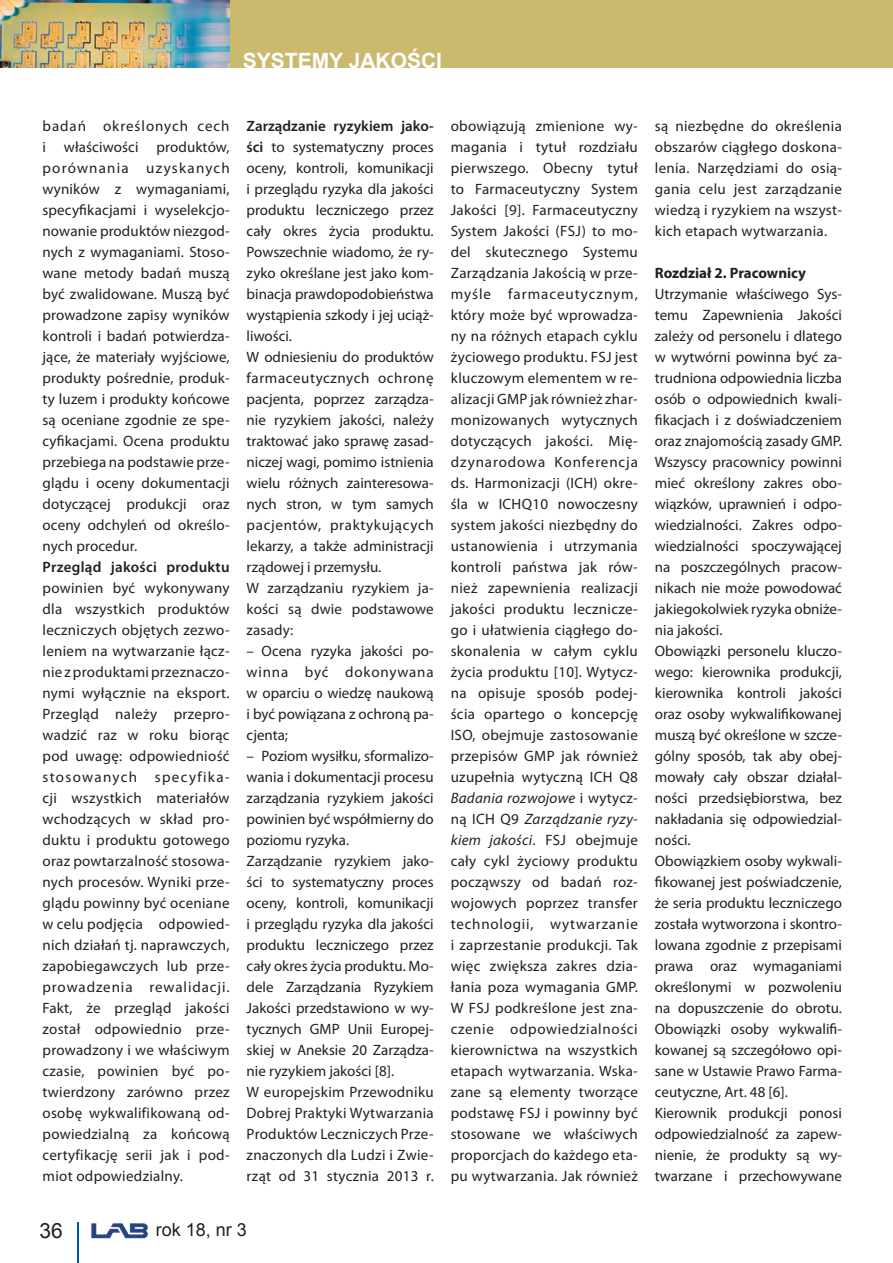
<style>
.page{position:relative;width:893px;height:1263px;background:#fff}
.page>*{position:absolute;margin:0;border:0;box-sizing:border-box;transform-origin:0 0}
.t1{font:700 21px "Arial";color:#fff}
.t2{font:21px "Arial";color:#231f20}
.t3{font:18px "Arial";color:#231f20}
.t4{font:15px/21px "Myriad Pro";color:#231f20;text-align:justify}
.t5{font:600 15px "Myriad Pro";letter-spacing:.02em;color:#231f20}
.t6{font:700 15px "Myriad Pro";color:#231f20}
.s1{font-weight:600}
.s2{font-style:italic}
</style>
<div class="page">
<hr style="left:77px;top:1222px;width:2px;height:41px;background:#015aaa">
<img style="left:91px;top:1223px;width:57px;height:16px">
<hr style="left:892px;top:0;width:1px;height:68px;background:#cbb96e">
<div style="left:0;top:0;width:893px;height:67px;background:#cbb96e"></div>
<img style="left:0;top:0;width:230px;height:68px">
<h1 class="t1" style="left:243px;top:46px;width:150px">ŚRODOWISKO</h1>
<h1 class="t1" style="left:243px;top:46px;width:201px">SYSTEMY JAKOŚCI</h1>
<p class="t4" style="left:43px;top:115px;width:189px">badań określonych cech i właściwości produktów, porównania uzyskanych wyników z wymaganiami, specyfikacjami i wyselekcjo&shy;nowanie produktów niezgod&shy;nych z wymaganiami. Stoso&shy;wane metody badań muszą być zwalidowane. Muszą być prowadzone zapisy wyników kontroli i badań potwierdza&shy;jące, że materiały wyjściowe, produkty pośrednie, produk&shy;ty luzem i produkty końcowe są oceniane zgodnie ze spe&shy;cyfikacjami. Ocena produktu przebiega na podstawie prze&shy;glądu i oceny dokumentacji dotyczącej produkcji oraz oceny odchyleń od określo&shy;nych procedur.</p>
<p class="t5" style="left:43px;top:557px;width:189px">Przegląd jakości produktu</p>
<p class="t4" style="left:43px;top:577px;width:189px">powinien być wykonywany dla wszystkich produktów leczniczych objętych zezwo&shy;leniem na wytwarzanie łącz&shy;nie z produktami przeznaczo&shy;nymi wyłącznie na eksport.<br>Przegląd należy przepro&shy;wadzić raz w roku biorąc pod uwagę: odpowiedniość stosowanych specyfika&shy;cji wszystkich materiałów wchodzących w skład pro&shy;duktu i produktu gotowego oraz powtarzalność stosowa&shy;nych procesów. Wyniki prze&shy;glądu powinny być oceniane w celu podjęcia odpowied&shy;nich działań tj. naprawczych, zapobiegawczych lub prze&shy;prowadzenia rewalidacji.<br>Fakt, że przegląd jakości został odpowiednio prze&shy;prowadzony i we właściwym czasie, powinien być po&shy;twierdzony zarówno przez osobę wykwalifikowaną od&shy;powiedzialną za końcową certyfikację serii jak i pod&shy;miot odpowiedzialny.</p>
<p class="t4" style="left:247px;top:115px;width:189px;text-align:left"><span class="s1">Zarządzanie ryzykiem jako&shy;ści</span> to systematyczny proces oceny, kontroli, komunikacji i przeglądu ryzyka dla jakości produktu leczniczego przez cały okres życia produktu.<br>Powszechnie wiadomo, że ry&shy;zyko określane jest jako kom&shy;binacja prawdopodobieństwa wystąpienia szkody i jej uciąż&shy;liwości.<br>W odniesieniu do produktów farmaceutycznych ochronę pacjenta, poprzez zarządza&shy;nie ryzykiem jakości, należy traktować jako sprawę zasad&shy;niczej wagi, pomimo istnienia wielu różnych zainteresowa&shy;nych stron, w tym samych pacjentów, praktykujących lekarzy, a także administracji rządowej i przemysłu.<br>W zarządzaniu ryzykiem ja&shy;kości są dwie podstawowe zasady:</p>
<p class="t4" style="left:247px;top:640px;width:189px">– Ocena ryzyka jakości po&shy;winna być dokonywana w oparciu o wiedzę naukową i być powiązana z ochroną pa&shy;cjenta;</p>
<p class="t4" style="left:247px;top:745px;width:189px;text-align:left">– Poziom wysiłku, sformalizo&shy;wania i dokumentacji procesu zarządzania ryzykiem jakości powinien być współmierny do poziomu ryzyka.<br>Zarządzanie ryzykiem jako&shy;ści to systematyczny proces oceny, kontroli, komunikacji i przeglądu ryzyka dla jakości produktu leczniczego przez cały okres życia produktu. Mo&shy;dele Zarządzania Ryzykiem<br>Jakości przedstawiono w wy&shy;tycznych GMP Unii Europej&shy;skiej w Aneksie 20 Zarządza&shy;nie ryzykiem jakości [8].<br>W europejskim Przewodniku<br>Dobrej Praktyki Wytwarzania<br>Produktów Leczniczych Prze&shy;znaczonych dla Ludzi i Zwie&shy;rząt od 31 stycznia 2013 r.</p>
<h1 class="t2" style="left:39px;top:1217px;width:25px">36</h1>
<p class="t3" style="left:156px;top:1218px;width:93px">rok 18, nr 3</p>
<p class="t4" style="left:451px;top:115px;width:189px">obowiązują zmienione wy&shy;magania i tytuł rozdziału pierwszego. Obecny tytuł to Farmaceutyczny System Jakości [9]. Farmaceutyczny System Jakości (FSJ) to mo&shy;del skutecznego Systemu Zarządzania Jakością w prze&shy;myśle farmaceutycznym, który może być wprowadza&shy;ny na różnych etapach cyklu życiowego produktu. FSJ jest kluczowym elementem w re&shy;alizacji GMP jak również zhar&shy;monizowanych wytycznych dotyczących jakości. Mię&shy;dzynarodowa Konferencja ds. Harmonizacji (ICH) okre&shy;śla w ICHQ10 nowoczesny system jakości niezbędny do ustanowienia i utrzymania kontroli państwa jak rów&shy;nież zapewnienia realizacji jakości produktu lecznicze&shy;go i ułatwienia ciągłego do&shy;skonalenia w całym cyklu życia produktu [10]. Wytycz&shy;na opisuje sposób podej&shy;ścia opartego o koncepcję ISO, obejmuje zastosowanie przepisów GMP jak również uzupełnia wytyczną ICH Q8<br><span class="s2">Badania rozwojowe</span> i wytycz&shy;ną ICH Q9 <span class="s2">Zarządzanie ryzy&shy;kiem jakości</span>. FSJ obejmuje cały cykl życiowy produktu począwszy od badań roz&shy;wojowych poprzez transfer technologii, wytwarzanie i zaprzestanie produkcji. Tak więc zwiększa zakres dzia&shy;łania poza wymagania GMP.<br>W FSJ podkreślone jest zna&shy;czenie odpowiedzialności kierownictwa na wszystkich etapach wytwarzania. Wska&shy;zane są elementy tworzące podstawę FSJ i powinny być stosowane we właściwych proporcjach do każdego eta&shy;pu wytwarzania. Jak również</p>
<p class="t4" style="left:655px;top:115px;width:189px">są niezbędne do określenia obszarów ciągłego doskona&shy;lenia. Narzędziami do osią&shy;gania celu jest zarządzanie wiedzą i ryzykiem na wszyst&shy;kich etapach wytwarzania.</p>
<p class="t6" style="left:655px;top:263px;width:153px">Rozdział 2. Pracownicy</p>
<p class="t4" style="left:655px;top:283px;width:189px;text-align:left">Utrzymanie właściwego Sys&shy;temu Zapewnienia Jakości zależy od personelu i dlatego w wytwórni powinna być za&shy;trudniona odpowiednia liczba osób o odpowiednich kwali&shy;fikacjach i z doświadczeniem oraz znajomością zasady GMP.<br>Wszyscy pracownicy powinni mieć określony zakres obo&shy;wiązków, uprawnień i odpo&shy;wiedzialności. Zakres odpo&shy;wiedzialności spoczywającej na poszczególnych pracow&shy;nikach nie może powodować jakiegokolwiek ryzyka obniże&shy;nia jakości.<br>Obowiązki personelu kluczo&shy;wego: kierownika produkcji, kierownika kontroli jakości oraz osoby wykwalifikowanej muszą być określone w szcze&shy;gólny sposób, tak aby obej&shy;mowały cały obszar działal&shy;ności przedsiębiorstwa, bez nakładania się odpowiedzial&shy;ności.<br>Obowiązkiem osoby wykwali&shy;fikowanej jest poświadczenie, że seria produktu leczniczego została wytworzona i skontro&shy;lowana zgodnie z przepisami prawa oraz wymaganiami określonymi w pozwoleniu na dopuszczenie do obrotu.<br>Obowiązki osoby wykwalifi&shy;kowanej są szczegółowo opi&shy;sane w Ustawie Prawo Farma&shy;ceutyczne, Art. 48 [6].<br>Kierownik produkcji ponosi odpowiedzialność za zapew&shy;nienie, że produkty są wy&shy;twarzane i przechowywane</p>
</div>
